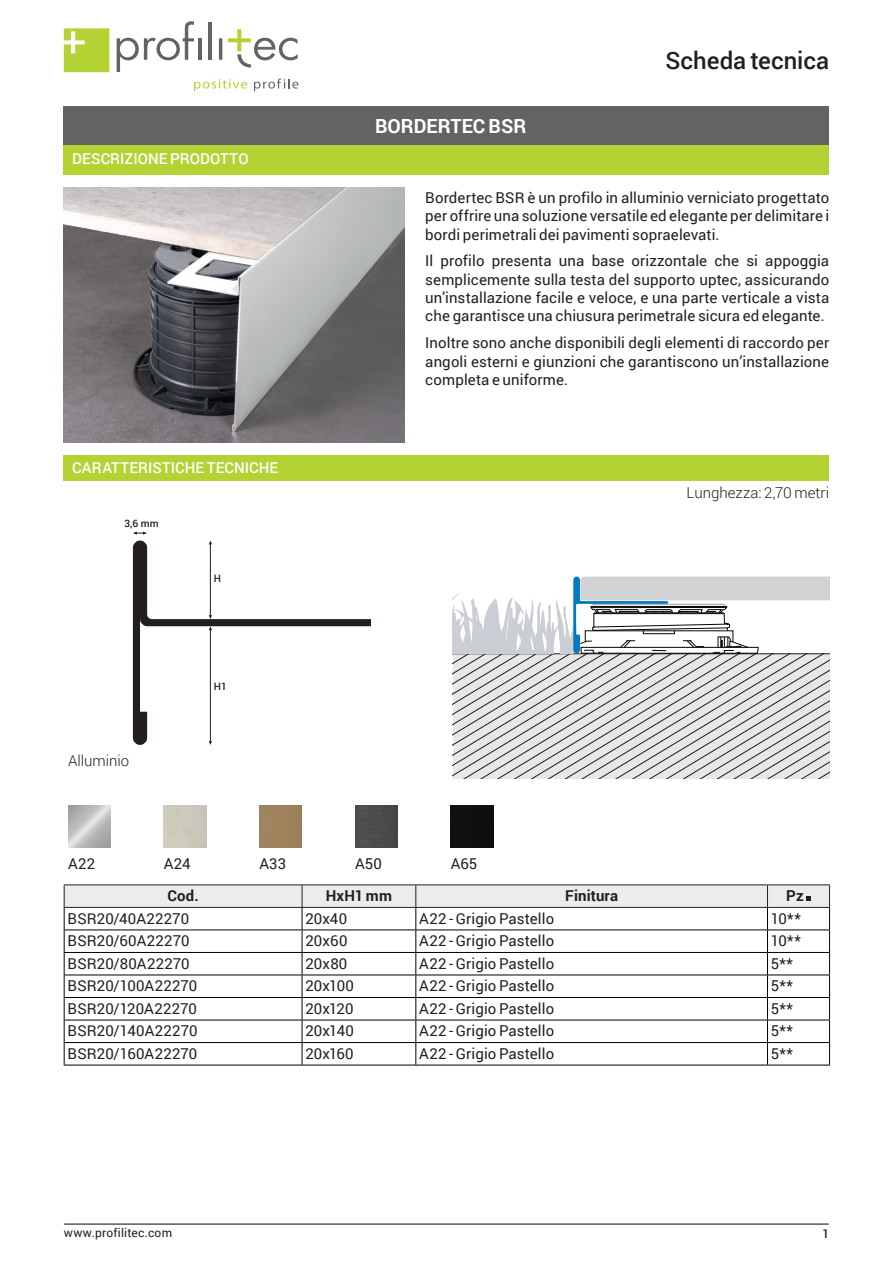
<style>
.page{position:relative;width:893px;height:1263px;background:#fff}
.page>*{position:absolute;margin:0;border:0;box-sizing:border-box;transform-origin:0 0}
.t1{font:500 24px "Roboto";color:#231f20}
.Nome{font:700 19.5px "Roboto";color:#fff}
.Descrizione{font:15px/18.3px "Roboto";letter-spacing:.005em;color:#231f20;text-align:justify}
.Corpo_fin{font:15px "Roboto";letter-spacing:.005em;color:#231f20}
.Titolo_W-S{font:500 15px "Roboto";letter-spacing:.005em;color:#fff}
.Intestazione_fin{font:700 15px "Roboto";letter-spacing:.005em;color:#231f20}
.Lunghezza{font:300 15px "Roboto";color:#231f20}
.Texture{font:15px "Roboto";letter-spacing:.01em;color:#231f20}
.Didascalia{font:300 15px "Roboto";letter-spacing:-.005em;color:#231f20}
.t2{font:12px "Roboto";letter-spacing:.02em;color:#231f20}
.t3{font:500 12px "Roboto";color:#231f20}
.t4{font:500 10.2px "Roboto";color:#231f20}
</style>
<div class="page">
<hr style="left:208px;top:22px;width:4px;height:38px;background:#636366">
<hr style="left:198px;top:38px;width:4px;height:22px;background:#636366">
<hr style="left:219px;top:38px;width:3px;height:22px;background:#636366">
<svg style="left:117px;top:21px;width:77px;height:51px"></svg>
<svg style="left:64px;top:28px;width:45px;height:44px;background:#b9d545"></svg>
<svg style="left:228px;top:29px;width:70px;height:39px"></svg>
<svg style="left:194px;top:79px;width:53px;height:12px"></svg>
<svg style="left:254px;top:79px;width:44px;height:12px"></svg>
<hr style="left:65px;top:1223px;width:763px;height:1px;background:#231f20">
<div style="left:64px;top:106px;width:765px;height:39px;background:#636366"></div>
<div style="left:64px;top:145px;width:765px;height:29px;background:#b3d234"></div>
<img style="left:64px;top:187px;width:340px;height:255px">
<div style="left:64px;top:455px;width:765px;height:26px;background:#b3d234"></div>
<svg style="left:133px;top:531px;width:14px;height:4px"></svg>
<svg style="left:133px;top:540px;width:238px;height:205px"></svg>
<svg style="left:453px;top:577px;width:376px;height:202px"></svg>
<div style="left:259px;top:805px;width:43px;height:42px;background:#9d845d"></div>
<div style="left:355px;top:805px;width:43px;height:42px;background:#4b4c4c"></div>
<div style="left:451px;top:805px;width:42px;height:42px;background:#101010"></div>
<hr style="left:64px;top:884px;width:238px;height:1px;background:#231f20">
<hr style="left:302px;top:884px;width:114px;height:1px;background:#231f20">
<hr style="left:416px;top:884px;width:351px;height:1px;background:#231f20">
<hr style="left:767px;top:884px;width:63px;height:1px;background:#231f20">
<hr style="left:64px;top:1065px;width:238px;height:1px;background:#000">
<hr style="left:302px;top:1065px;width:114px;height:1px;background:#000">
<hr style="left:416px;top:1065px;width:351px;height:1px;background:#000">
<hr style="left:767px;top:1065px;width:63px;height:1px;background:#000">
<svg style="left:64px;top:885px;width:766px;height:180px"></svg>
<p class="Titolo_W-S" style="left:72px;top:148px;width:178px">DESCRIZIONE PRODOTTO</p>
<p class="Titolo_W-S" style="left:72px;top:457px;width:207px">CARATTERISTICHE TECNICHE</p>
<p class="t4" style="left:124px;top:516px;width:36px">3,6 mm</p>
<p class="Didascalia" style="left:68px;top:750px;width:63px">Alluminio</p>
<p class="t4" style="left:214px;top:571px;width:9px">H</p>
<p class="t4" style="left:214px;top:679px;width:15px">H1</p>
<p class="Nome" style="left:375px;top:112px;width:153px">BORDERTEC BSR</p>
<h1 class="t1" style="left:665px;top:44px;width:165px">Scheda tecnica</h1>
<p class="Descrizione" style="left:425px;top:188px;width:405px">Bordertec BSR è un profilo in alluminio verniciato progettato per offrire una soluzione versatile ed elegante per delimitare i bordi perimetrali dei pavimenti sopraelevati.</p>
<p class="Descrizione" style="left:425px;top:251px;width:405px">Il profilo presenta una base orizzontale che si appoggia semplicemente sulla testa del supporto uptec, assicurando un'installazione facile e veloce, e una parte verticale a vista che garantisce una chiusura perimetrale sicura ed elegante.</p>
<p class="Descrizione" style="left:425px;top:333px;width:405px">Inoltre sono anche disponibili degli elementi di raccordo per angoli esterni e giunzioni che garantiscono un’installazione completa e uniforme.</p>
<p class="Lunghezza" style="left:687px;top:482px;width:144px">Lunghezza: 2,70 metri</p>
<p class="Texture" style="left:68px;top:853px;width:29px">A22</p>
<p class="Texture" style="left:164px;top:853px;width:28px">A24</p>
<p class="Texture" style="left:259px;top:853px;width:28px">A33</p>
<p class="Texture" style="left:355px;top:853px;width:28px">A50</p>
<p class="Texture" style="left:451px;top:853px;width:28px">A65</p>
<p class="Intestazione_fin" style="left:167px;top:885px;width:33px">Cod.</p>
<p class="Intestazione_fin" style="left:326px;top:885px;width:68px">HxH1 mm</p>
<p class="Intestazione_fin" style="left:565px;top:885px;width:54px">Finitura</p>
<p class="Intestazione_fin" style="left:786px;top:885px;width:19px">Pz</p>
<p class="Corpo_fin" style="left:68px;top:908px;width:123px">BSR20/40A22270</p>
<p class="Corpo_fin" style="left:305px;top:908px;width:43px">20x40</p>
<p class="Corpo_fin" style="left:419px;top:908px;width:136px">A22 - Grigio Pastello</p>
<p class="Corpo_fin" style="left:771px;top:908px;width:32px">10**</p>
<p class="Corpo_fin" style="left:68px;top:930px;width:123px">BSR20/60A22270</p>
<p class="Corpo_fin" style="left:305px;top:930px;width:44px">20x60</p>
<p class="Corpo_fin" style="left:419px;top:930px;width:136px">A22 - Grigio Pastello</p>
<p class="Corpo_fin" style="left:771px;top:930px;width:32px">10**</p>
<p class="Corpo_fin" style="left:68px;top:953px;width:124px">BSR20/80A22270</p>
<p class="Corpo_fin" style="left:305px;top:953px;width:43px">20x80</p>
<p class="Corpo_fin" style="left:419px;top:953px;width:136px">A22 - Grigio Pastello</p>
<p class="Corpo_fin" style="left:771px;top:953px;width:24px">5**</p>
<p class="Corpo_fin" style="left:68px;top:975px;width:131px">BSR20/100A22270</p>
<p class="Corpo_fin" style="left:305px;top:975px;width:50px">20x100</p>
<p class="Corpo_fin" style="left:419px;top:975px;width:136px">A22 - Grigio Pastello</p>
<p class="Corpo_fin" style="left:771px;top:975px;width:24px">5**</p>
<p class="Corpo_fin" style="left:68px;top:998px;width:131px">BSR20/120A22270</p>
<p class="Corpo_fin" style="left:305px;top:998px;width:50px">20x120</p>
<p class="Corpo_fin" style="left:419px;top:998px;width:136px">A22 - Grigio Pastello</p>
<p class="Corpo_fin" style="left:771px;top:998px;width:24px">5**</p>
<p class="Corpo_fin" style="left:68px;top:1020px;width:131px">BSR20/140A22270</p>
<p class="Corpo_fin" style="left:305px;top:1020px;width:50px">20x140</p>
<p class="Corpo_fin" style="left:419px;top:1020px;width:136px">A22 - Grigio Pastello</p>
<p class="Corpo_fin" style="left:771px;top:1020px;width:24px">5**</p>
<p class="Corpo_fin" style="left:68px;top:1043px;width:131px">BSR20/160A22270</p>
<p class="Corpo_fin" style="left:305px;top:1043px;width:50px">20x160</p>
<p class="Corpo_fin" style="left:419px;top:1043px;width:136px">A22 - Grigio Pastello</p>
<p class="Corpo_fin" style="left:771px;top:1043px;width:24px">5**</p>
<p class="t2" style="left:64px;top:1225px;width:110px">www.profilitec.com</p>
<p class="t3" style="left:822px;top:1225px;width:8px">1</p>
</div>
